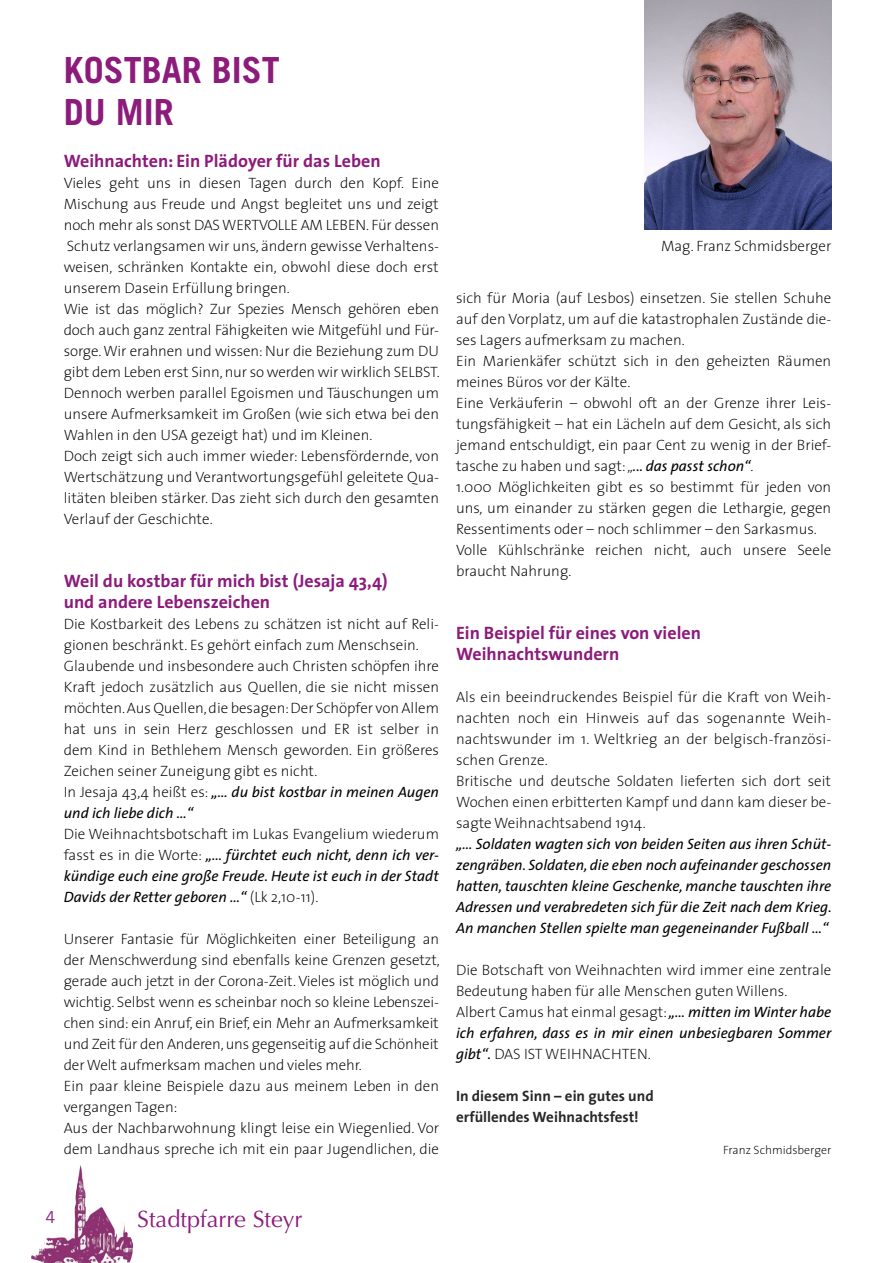
<style>
.page{position:relative;width:893px;height:1263px;background:#fff}
.page>*{position:absolute;margin:0;border:0;box-sizing:border-box;transform-origin:0 0}
.t1{font:700 36px/42px "Trade Gothic LT Std";color:#8c1b7c}
.t2{font:23.55px "Optima";color:#8c1b7c}
.t3{font:700 18px/21px "The Sans";color:#8c1b7c}
.t4{font:16.5px "Trade Gothic LT Std";color:#8c1b7c}
.t5{font:200 15px/21px "The Sans";color:#000}
.t6{font:italic 15px/21px "The Sans";color:#000;text-align:justify}
.t7{font:700 15px/21px "The Sans";color:#282827}
.t8{font:200 12px "The Sans";color:#000}
.s1{font-weight:400;font-style:italic}
.s2{font-weight:200;font-style:normal}
</style>
<div class="page">
<img style="left:31px;top:1165px;width:103px;height:98px">
<img style="left:645px;top:0;width:186px;height:230px">
<h1 class="t1" style="left:64px;top:48px;width:218px">KOSTBAR BIST<br>DU MIR</h1>
<p class="t3" style="left:64px;top:149px;width:318px">Weihnachten: Ein Plädoyer für das Leben</p>
<p class="t5" style="left:64px;top:171px;width:377px">Vieles geht uns in diesen Tagen durch den Kopf. Eine Mischung aus Freude und Angst begleitet uns und zeigt noch mehr als sonst DAS WERTVOLLE AM LEBEN. Für dessen Schutz verlangsamen wir uns, ändern gewisse Verhaltens&shy;weisen, schränken Kontakte ein, obwohl diese doch erst unserem Dasein Erfüllung bringen.<br>Wie ist das möglich? Zur Spezies Mensch gehören eben doch auch ganz zentral Fähigkeiten wie Mitgefühl und Für&shy;sorge. Wir erahnen und wissen: Nur die Beziehung zum DU gibt dem Leben erst Sinn, nur so werden wir wirklich SELBST.<br>Dennoch werben parallel Egoismen und Täuschungen um unsere Aufmerksamkeit im Großen (wie sich etwa bei den Wahlen in den USA gezeigt hat) und im Kleinen.<br>Doch zeigt sich auch immer wieder: Lebensfördernde, von Wertschätzung und Verantwortungsgefühl geleitete Qua&shy;litäten bleiben stärker. Das zieht sich durch den gesamten Verlauf der Geschichte.</p>
<p class="t3" style="left:64px;top:569px;width:325px">Weil du kostbar für mich bist (Jesaja 43,4) und andere Lebenszeichen</p>
<p class="t5" style="left:64px;top:612px;width:377px">Die Kostbarkeit des Lebens zu schätzen ist nicht auf Reli&shy;gionen beschränkt. Es gehört einfach zum Menschsein.<br>Glaubende und insbesondere auch Christen schöpfen ihre Kraft jedoch zusätzlich aus Quellen, die sie nicht missen möchten. Aus Quellen, die besagen: Der Schöpfer von Allem hat uns in sein Herz geschlossen und ER ist selber in dem Kind in Bethlehem Mensch geworden. Ein größeres Zeichen seiner Zuneigung gibt es nicht.<br>In Jesaja 43,4 heißt es: <span class="s1">„… du bist kostbar in meinen Augen und ich liebe dich …“</span></p>
<p class="t6" style="left:64px;top:823px;width:377px"><span class="s2">Die Weihnachtsbotschaft im Lukas Evangelium wiederum fasst es in die Worte:</span> „... fürchtet euch nicht, denn ich ver&shy;kündige euch eine große Freude. Heute ist euch in der Stadt Davids der Retter geboren …“ <span class="s2">(Lk 2,10-11).</span></p>
<p class="t5" style="left:64px;top:927px;width:377px">Unserer Fantasie für Möglichkeiten einer Beteiligung an der Menschwerdung sind ebenfalls keine Grenzen gesetzt, gerade auch jetzt in der Corona-Zeit. Vieles ist möglich und wichtig. Selbst wenn es scheinbar noch so kleine Lebenszei&shy;chen sind: ein Anruf, ein Brief, ein Mehr an Aufmerksamkeit und Zeit für den Anderen, uns gegenseitig auf die Schönheit der Welt aufmerksam machen und vieles mehr.<br>Ein paar kleine Beispiele dazu aus meinem Leben in den vergangen Tagen:<br>Aus der Nachbarwohnung klingt leise ein Wiegenlied. Vor dem Landhaus spreche ich mit ein paar Jugendlichen, die</p>
<p class="t5" style="left:661px;top:234px;width:172px">Mag. Franz Schmidsberger</p>
<p class="t5" style="left:456px;top:287px;width:377px">sich für Moria (auf Lesbos) einsetzen. Sie stellen Schuhe auf den Vorplatz, um auf die katastrophalen Zustände die&shy;ses Lagers aufmerksam zu machen.<br>Ein Marienkäfer schützt sich in den geheizten Räumen meines Büros vor der Kälte.<br>Eine Verkäuferin – obwohl oft an der Grenze ihrer Leis&shy;tungsfähigkeit – hat ein Lächeln auf dem Gesicht, als sich jemand entschuldigt, ein paar Cent zu wenig in der Brief&shy;tasche zu haben und sagt: „<span class="s1">... das passt schon“</span>.<br>1.000 Möglichkeiten gibt es so bestimmt für jeden von uns, um einander zu stärken gegen die Lethargie, gegen Ressentiments oder – noch schlimmer – den Sarkasmus.<br>Volle Kühlschränke reichen nicht, auch unsere Seele braucht Nahrung.</p>
<p class="t3" style="left:456px;top:622px;width:246px">Ein Beispiel für eines von vielen<br>Weihnachtswundern</p>
<p class="t5" style="left:456px;top:686px;width:377px">Als ein beeindruckendes Beispiel für die Kraft von Weih&shy;nachten noch ein Hinweis auf das sogenannte Weih&shy;nachtswunder im 1. Weltkrieg an der belgisch-französi&shy;schen Grenze.<br>Britische und deutsche Soldaten lieferten sich dort seit Wochen einen erbitterten Kampf und dann kam dieser be&shy;sagte Weihnachtsabend 1914.</p>
<p class="t6" style="left:456px;top:833px;width:377px">„… Soldaten wagten sich von beiden Seiten aus ihren Schüt&shy;zengräben. Soldaten, die eben noch aufeinander geschossen hatten, tauschten kleine Geschenke, manche tauschten ihre Adressen und verabredeten sich für die Zeit nach dem Krieg.<br>An manchen Stellen spielte man gegeneinander Fußball …“</p>
<p class="t5" style="left:456px;top:959px;width:377px">Die Botschaft von Weihnachten wird immer eine zentrale Bedeutung haben für alle Menschen guten Willens.<br>Albert Camus hat einmal gesagt: <span class="s1">„… mitten im Winter habe ich erfahren, dass es in mir einen unbesiegbaren Sommer gibt“.</span> DAS IST WEIHNACHTEN.</p>
<p class="t7" style="left:456px;top:1085px;width:199px">In diesem Sinn – ein gutes und erfüllendes Weihnachtsfest!</p>
<p class="t8" style="left:723px;top:1140px;width:110px">Franz Schmidsberger</p>
<p class="t4" style="left:46px;top:1207px;width:12px">4</p>
<h2 class="t2" style="left:137px;top:1205px;width:167px">Stadtpfarre Steyr</h2>
</div>
